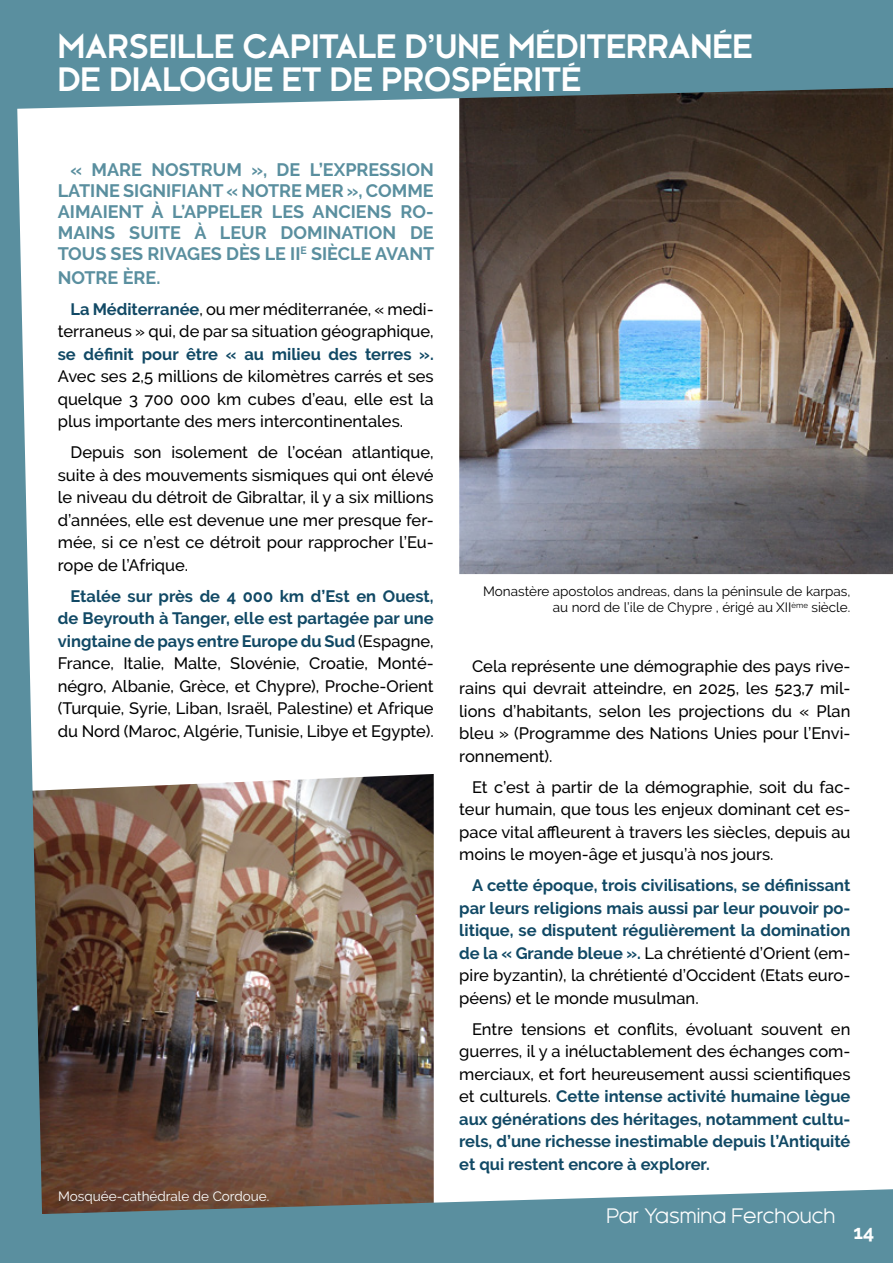
<style>
.page{position:relative;width:893px;height:1263px;background:#fff}
.page>*{position:absolute;margin:0;border:0;box-sizing:border-box;transform-origin:0 0}
.t1{font:700 31.5px/33px "Kessel 105";color:#fff}
.t2{font:19.5px "Kessel 105";color:#fff}
.t3{font:700 19.5px "Raleway";color:#fff}
.t4{font:700 18px/21px "Raleway";color:#5a8f9f;text-align:justify}
.t5{font:500 16.5px/22.5px "Raleway";color:#000;text-align:justify}
.t6{font:700 16.5px/22.5px "Raleway";color:#114965;text-align:justify}
.t7{font:13.5px/16.2px "Raleway";color:#000;text-align:right}
.t8{font:13.5px "Raleway";color:#fff}
.s1{font-weight:700;color:#114965}
.s2{font-weight:500;color:#000}
</style>
<div class="page">
<img style="left:459px;top:109px;width:434px;height:465px">
<img style="left:43px;top:774px;width:391px;height:415px">
<svg style="left:0;top:0;width:893px;height:109px;fill:#5a8f9f"></svg>
<svg style="left:0;top:81px;width:43px;height:1108px;fill:#5a8f9f"></svg>
<svg style="left:0;top:1189px;width:893px;height:74px;fill:#5a8f9f"></svg>
<h1 class="t1" style="left:58px;top:29px;width:697px">MARSEILLE CAPITALE D’UNE MÉDITERRANÉE<br>DE DIALOGUE ET DE PROSPÉRITÉ</h1>
<p class="t4" style="left:58px;top:159px;width:378px;text-indent:13px">« MARE NOSTRUM », DE L’EXPRESSION LATINE SIGNIFIANT « NOTRE MER », COMME AIMAIENT À L’APPELER LES ANCIENS RO-MAINS SUITE À LEUR DOMINATION DE TOUS SES RIVAGES DÈS LE II<sup>E</sup> SIÈCLE AVANT</p>
<p class="t4" style="left:58px;top:267px;width:104px">NOTRE ÈRE.</p>
<p class="t5" style="left:58px;top:298px;width:377px;text-align:right"><span class="s1">La Méditerranée</span>, ou mer méditerranée, « medi&shy;terraneus » qui, de par sa situation géographique,</p>
<p class="t6" style="left:58px;top:343px;width:377px">se définit pour être « au milieu des terres ».</p>
<p class="t5" style="left:58px;top:365px;width:377px">Avec ses 2,5 millions de kilomètres carrés et ses quelque 3 700 000 km cubes d’eau, elle est la plus importante des mers intercontinentales.</p>
<p class="t5" style="left:58px;top:441px;width:377px;text-indent:13px">Depuis son isolement de l’océan atlantique, suite à des mouvements sismiques qui ont élevé le niveau du détroit de Gibraltar, il y a six millions d’années, elle est devenue une mer presque fer&shy;mée, si ce n’est ce détroit pour rapprocher l’Eu&shy;rope de l’Afrique.</p>
<p class="t5" style="left:58px;top:585px;width:377px;text-indent:13px"><span class="s1">Etalée sur près de 4 000 km d’Est en Ouest, de Beyrouth à Tanger, elle est partagée par une vingtaine de pays entre Europe du Sud</span> (Espagne, France, Italie, Malte, Slovénie, Croatie, Monté&shy;négro, Albanie, Grèce, et Chypre), Proche-Orient (Turquie, Syrie, Liban, Israël, Palestine) et Afrique du Nord (Maroc, Algérie, Tunisie, Libye et Egypte).</p>
<p class="t8" style="left:58px;top:1188px;width:213px">Mosquée-cathédrale de Cordoue.</p>
<p class="t7" style="left:483px;top:583px;width:369px">Monastère apostolos andreas, dans la péninsule de karpas, au nord de l’ile de Chypre , érigé au XII<sup>ème</sup> siècle.</p>
<p class="t5" style="left:459px;top:654px;width:393px;text-indent:13px">Cela représente une démographie des pays rive&shy;rains qui devrait atteindre, en 2025, les 523,7 mil&shy;lions d’habitants, selon les projections du « Plan bleu » (Programme des Nations Unies pour l’Envi&shy;ronnement).</p>
<p class="t5" style="left:459px;top:775px;width:393px;text-indent:13px">Et c’est à partir de la démographie, soit du fac&shy;teur humain, que tous les enjeux dominant cet es&shy;pace vital affleurent à travers les siècles, depuis au moins le moyen-âge et jusqu’à nos jours.</p>
<p class="t6" style="left:459px;top:874px;width:393px;text-indent:13px">A cette époque, trois civilisations, se définissant par leurs religions mais aussi par leur pouvoir po&shy;litique, se disputent régulièrement la domination de la « Grande bleue ». <span class="s2">La chrétienté d’Orient (em&shy;pire byzantin), la chrétienté d’Occident (Etats euro&shy;péens) et le monde musulman.</span></p>
<p class="t6" style="left:459px;top:1018px;width:393px;text-indent:13px"><span class="s2">Entre tensions et conflits, évoluant souvent en guerres, il y a inéluctablement des échanges com&shy;merciaux, et fort heureusement aussi scientifiques et culturels.</span> Cette intense activité humaine lègue aux générations des héritages, notamment cultu&shy;rels, d’une richesse inestimable depuis l’Antiquité et qui restent encore à explorer.</p>
<p class="t2" style="left:606px;top:1204px;width:231px">Par Yasmina Ferchouch</p>
<p class="t3" style="left:853px;top:1221px;width:22px">14</p>
</div>
